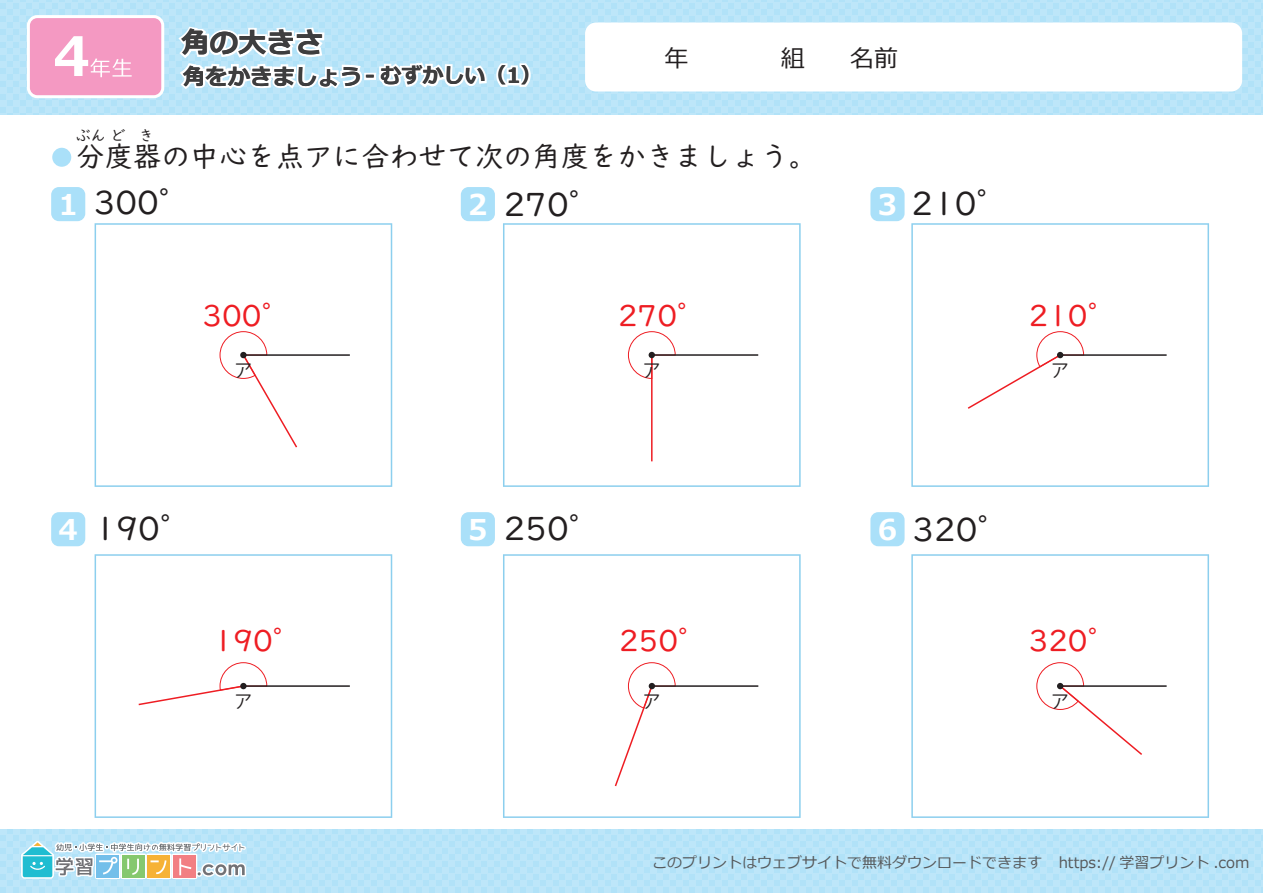
<style>
.page{position:relative;width:1263px;height:893px;background:#fff}
.page>*{position:absolute;margin:0;border:0;box-sizing:border-box;transform-origin:0 0}
.t1{font:33px "UD Digi Kyokasho NP R";color:#231f20}
.t2{font:30px "UD Digi Kyokasho NP R";color:#ee1d23}
.t3{font:700 28.65px "Meiryo";color:#fff}
.t4{font:28.5px "UD Digi Kyokasho NP R";color:#231f20}
.t5{font:700 28.5px "Meiryo";color:#231f20}
.t6{font:24px "Meiryo";color:#231f20}
.t7{font:700 21px "Meiryo";color:#231f20}
.t8{font:18px "Koz Go Pro";color:#231f20}
.t9{font:15px "Meiryo";color:#56595b}
.t10{font:15px "UD Digi Kyokasho NP R";color:#231f20}
.s1{font-size:22.5px}
</style>
<div class="page">
<div style="left:0;top:0;width:1263px;height:114px;background:#bde6f9"></div>
<div style="left:585px;top:22px;width:657px;height:69px;background:#fff;border-radius:11px"></div>
<div style="left:27px;top:15px;width:137px;height:83px;border:6px solid #fff;border-radius:8px"></div>
<div style="left:30px;top:18px;width:131px;height:77px;background:#f499c2;border-radius:8px"></div>
<svg style="left:55px;top:36px;width:77px;height:41px"></svg>
<div style="left:0;top:830px;width:1263px;height:63px;background:#bde6f9"></div>
<svg style="left:15px;top:829px;width:233px;height:51px"></svg>
<div style="left:364px;top:73px;width:12px;height:7px;border:4px solid #fff"></div>
<svg style="left:375px;top:59px;width:159px;height:32px"></svg>
<div style="left:52px;top:148px;width:19px;height:19px;background:#aae0f9;border-radius:50%"></div>
<div style="left:51px;top:512px;width:34px;height:34px;background:#aae0f9;border-radius:8px"></div>
<div style="left:870px;top:187px;width:34px;height:34px;background:#aae0f9;border-radius:8px"></div>
<div style="left:461px;top:187px;width:34px;height:34px;background:#aae0f9;border-radius:8px"></div>
<div style="left:461px;top:512px;width:34px;height:34px;background:#aae0f9;border-radius:8px"></div>
<div style="left:51px;top:187px;width:34px;height:34px;background:#aae0f9;border-radius:8px"></div>
<div style="left:870px;top:512px;width:34px;height:34px;background:#aae0f9;border-radius:8px"></div>
<svg style="left:95px;top:223px;width:297px;height:264px"></svg>
<svg style="left:503px;top:223px;width:298px;height:264px"></svg>
<svg style="left:911px;top:223px;width:298px;height:264px"></svg>
<svg style="left:95px;top:554px;width:297px;height:264px"></svg>
<svg style="left:503px;top:554px;width:298px;height:264px"></svg>
<svg style="left:911px;top:554px;width:298px;height:264px"></svg>
<svg style="left:175px;top:24px;width:189px;height:91px"></svg>
<h3 class="t5" style="left:181px;top:23px;width:144px">角の大きさ</h3>
<h3 class="t7" style="left:183px;top:61px;width:360px"><span class="s1">角をかきましょう</span>- むずかしい（1）</h3>
<h3 class="t6" style="left:664px;top:41px;width:25px">年</h3>
<h3 class="t6" style="left:781px;top:41px;width:25px">組</h3>
<h3 class="t6" style="left:850px;top:41px;width:49px">名前</h3>
<p class="t10" style="left:76px;top:127px;width:79px">ぶん ど き</p>
<h3 class="t4" style="left:76px;top:140px;width:743px">分度器の中心を点アに合わせて次の角度をかきましょう。</h3>
<h3 class="t3" style="left:59px;top:185px;width:21px">1</h3>
<h1 class="t1" style="left:94px;top:184px;width:100px">300°</h1>
<h1 class="t1" style="left:911px;top:185px;width:100px">210°</h1>
<h1 class="t1" style="left:503px;top:186px;width:100px">270°</h1>
<h3 class="t3" style="left:468px;top:185px;width:21px">2</h3>
<h3 class="t3" style="left:878px;top:185px;width:21px">3</h3>
<h2 class="t2" style="left:202px;top:299px;width:91px">300°</h2>
<h2 class="t2" style="left:618px;top:299px;width:91px">270°</h2>
<h2 class="t2" style="left:1028px;top:299px;width:91px">210°</h2>
<p class="t8" style="left:234px;top:359px;width:19px">ア</p>
<p class="t8" style="left:643px;top:359px;width:19px">ア</p>
<p class="t8" style="left:1051px;top:359px;width:19px">ア</p>
<h3 class="t3" style="left:59px;top:510px;width:21px">4</h3>
<h1 class="t1" style="left:95px;top:510px;width:100px">190°</h1>
<h1 class="t1" style="left:503px;top:509px;width:100px">250°</h1>
<h3 class="t3" style="left:468px;top:510px;width:21px">5</h3>
<h3 class="t3" style="left:878px;top:510px;width:21px">6</h3>
<h1 class="t1" style="left:912px;top:511px;width:100px">320°</h1>
<h2 class="t2" style="left:214px;top:624px;width:91px">190°</h2>
<h2 class="t2" style="left:619px;top:624px;width:91px">250°</h2>
<h2 class="t2" style="left:1028px;top:624px;width:91px">320°</h2>
<p class="t8" style="left:234px;top:690px;width:19px">ア</p>
<p class="t8" style="left:643px;top:690px;width:19px">ア</p>
<p class="t8" style="left:1051px;top:690px;width:19px">ア</p>
<p class="t9" style="left:652px;top:852px;width:599px">このプリントはウェブサイトで無料ダウンロードできます https:// 学習プリント .com</p>
</div>
